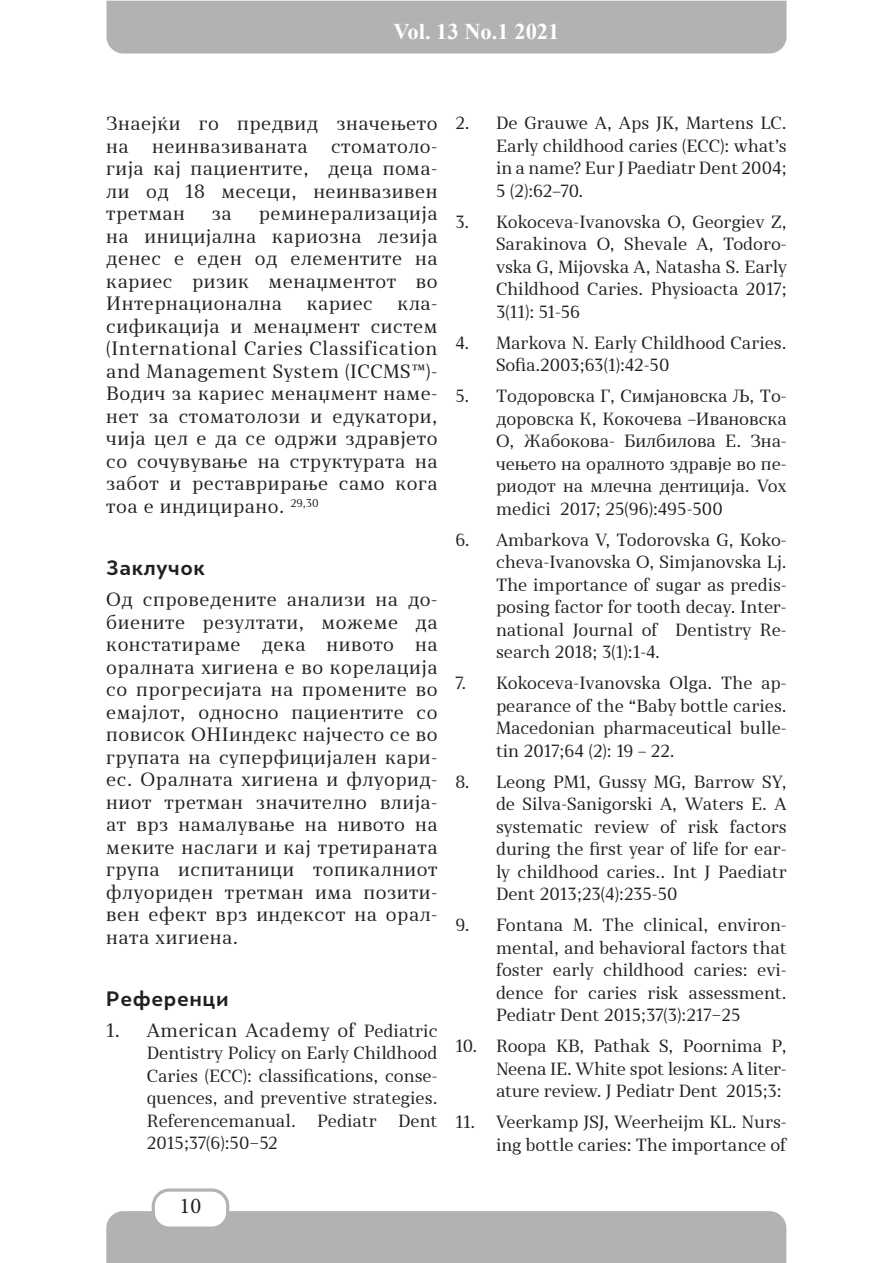
<style>
.page{position:relative;width:893px;height:1263px;background:#fff}
.page>*{position:absolute;margin:0;border:0;box-sizing:border-box;transform-origin:0 0}
.t1{font:700 22.5px "Times New Roman";color:#fff}
.t2{font:22.5px "Minion Pro";color:#231f20}
.t3{font:700 19.5px "Skola Sans";letter-spacing:.03em;color:#231f20}
.t4{font:18px/22.5px "Skola Serif";letter-spacing:.03em;color:#231f20;text-align:justify}
.t5{font:16.5px/22.5px "Skola Serif";color:#231f20;text-align:justify}
.s1{font-size:16.5px}
</style>
<div class="page">
<div style="left:106px;top:1px;width:680px;height:53px;background:#b2b2b2"></div>
<div style="left:106px;top:1211px;width:680px;height:52px;background:#b2b2b2"></div>
<div style="left:153px;top:1190px;width:75px;height:38px;background:#fff;border-radius:16px"></div>
<div style="left:152px;top:1188px;width:77px;height:42px;border:3px solid #b2b2b2;border-radius:16px"></div>
<p class="t1" style="left:393px;top:15px;width:168px">Vol. 13 No.1 2021</p>
<p class="t4" style="left:106px;top:112px;width:333px">Знаејќи го предвид значењето на</p>
<p class="t4" style="left:106px;top:135px;width:333px;text-indent:225px">стоматоло&shy;гија кај пациентите, деца пома&shy;ли од 18 месеци, неинвазивен третман</p>
<p class="t4" style="left:152px;top:135px;width:157px">неинвазиваната</p>
<p class="t4" style="left:106px;top:202px;width:333px;text-indent:152px">реминерализација на иницијална кариозна лезија денес е еден од елементите на кариес ризик менаџментот во Интернационална</p>
<p class="t4" style="left:212px;top:202px;width:21px">за</p>
<p class="t4" style="left:106px;top:292px;width:333px;text-indent:291px">кла&shy;сификација и менаџмент систем (International Caries Classification and Management System (ICCMS™)- Водич за кариес менаџмент наме&shy;нет за стоматолози и едукатори, чија цел е да се одржи здравјето со сочувување на структурата на забот и реставрирање само кога тоа е индицирано. <sup>29,30</sup></p>
<p class="t4" style="left:307px;top:292px;width:68px">кариес</p>
<p class="t3" style="left:106px;top:556px;width:100px">Заклучок</p>
<p class="t4" style="left:106px;top:588px;width:333px">Од спроведените анализи на до&shy;биените резултати, можеме да констатираме дека нивото на оралната хигиена е во корелација со прогресијата на промените во емајлот, односно пациентите со повисок OHIиндекс најчесто се во групата на суперфицијален кари&shy;ес. Оралната хигиена и флуорид&shy;ниот третман значително влија&shy;ат врз намалување на нивото на меките наслаги и кај третираната група испитаници топикалниот флуориден третман има позити&shy;вен ефект врз индексот на орал&shy;ната хигиена.</p>
<p class="t3" style="left:106px;top:986px;width:124px">Референци</p>
<p class="t4" style="left:106px;top:1019px;width:333px">1. American Academy of <span class="s1">Pediatric</span></p>
<p class="t5" style="left:147px;top:1042px;width:292px">Dentistry Policy on Early Childhood Caries (ECC): classifications, conse&shy;quences, and preventive strategies.<br>Referencemanual.</p>
<p class="t5" style="left:317px;top:1109px;width:61px">Pediatr</p>
<p class="t5" style="left:398px;top:1109px;width:41px">Dent</p>
<p class="t5" style="left:147px;top:1132px;width:133px">2015;37(6):50−52</p>
<h1 class="t2" style="left:180px;top:1190px;width:23px">10</h1>
<p class="t5" style="left:496px;top:112px;width:292px;text-indent:-40px">2. De Grauwe A, Aps JK, Martens LC.<br>Early childhood caries (ECC): what’s in a name? Eur J Paediatr Dent 2004; 5 (2):62–70.</p>
<p class="t5" style="left:496px;top:210px;width:292px;text-indent:-40px">3. Kokoceva-Ivanovska O, Georgiev Z, Sarakinova O, Shevale A, Todoro&shy;vska G, Mijovska A, Natasha S. Early Childhood Caries. Physioacta 2017; 3(11): 51-56</p>
<p class="t5" style="left:496px;top:331px;width:292px;text-indent:-40px">4. Markova N. Early Childhood Caries.<br>Sofia.2003;63(1):42-50</p>
<p class="t5" style="left:496px;top:385px;width:292px;text-indent:-40px">5. Тодоровска Г, Симјановска Љ, То&shy;доровска К, Кокочева –Ивановска О, Жабокова- Билбилова Е. Зна&shy;чењето на оралното здравје во пе&shy;риодот на млечна дентиција. Vox medici 2017; 25(96):495-500</p>
<p class="t5" style="left:496px;top:528px;width:292px;text-indent:-40px">6. Ambarkova V, Todorovska G, Koko&shy;cheva-Ivanovska O, Simjanovska Lj.<br>The importance of sugar as predis&shy;posing factor for tooth decay. Inter&shy;national Journal of Dentistry Re&shy;search 2018; 3(1):1-4.</p>
<p class="t5" style="left:496px;top:672px;width:292px;text-indent:-40px">7. Kokoceva-Ivanovska Olga. The ap&shy;pearance of the “Baby bottle caries.<br>Macedonian pharmaceutical bulle&shy;tin 2017;64 (2): 19 – 22.</p>
<p class="t5" style="left:496px;top:770px;width:292px;text-indent:-40px">8. Leong PM1, Gussy MG, Barrow SY, de Silva-Sanigorski A, Waters E. A systematic review of risk factors during the first year of life for ear&shy;ly childhood caries.. Int J Paediatr Dent 2013;23(4):235-50</p>
<p class="t5" style="left:496px;top:914px;width:292px;text-indent:-40px">9. Fontana M. The clinical, environ&shy;mental, and behavioral factors that foster early childhood caries: evi&shy;dence for caries risk assessment.<br>Pediatr Dent 2015;37(3):217−25</p>
<p class="t5" style="left:496px;top:1035px;width:292px;text-indent:-40px">10. Roopa KB, Pathak S, Poornima P, Neena IE. White spot lesions: A liter&shy;ature review. J Pediatr Dent 2015;3:</p>
<p class="t5" style="left:455px;top:1111px;width:333px;text-align:right">11. Veerkamp JSJ, Weerheijm KL. Nurs&shy;ing bottle caries: The importance of</p>
</div>
